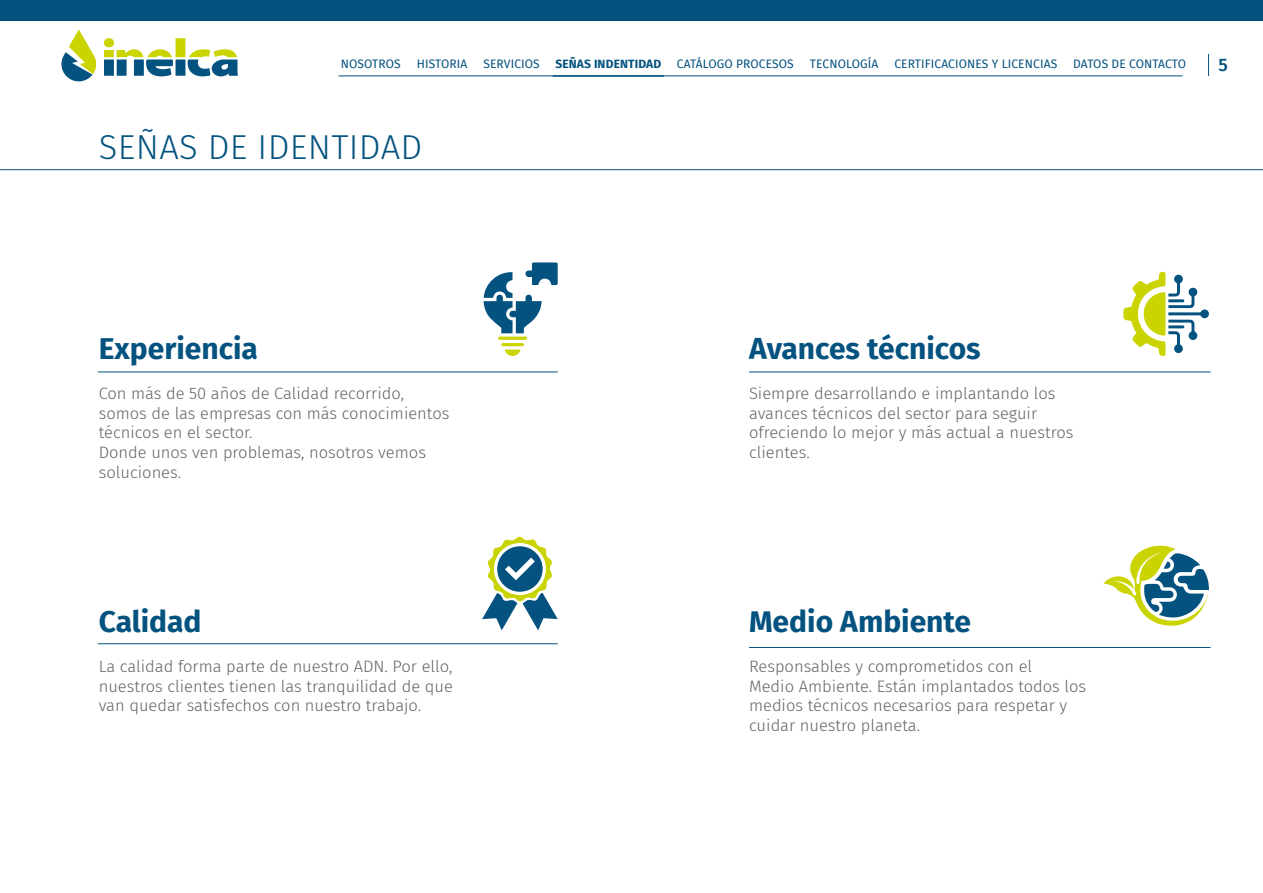
<style>
.page{position:relative;width:1263px;height:893px;background:#fff}
.page>*{position:absolute;margin:0;border:0;box-sizing:border-box;transform-origin:0 0}
.t1{font:300 34.5px "Fira Sans";letter-spacing:.01em;color:#04527f}
.t2{font:700 30px "Fira Sans";color:#04527f}
.t3{font:500 18px "Fira Sans";color:#04527f}
.t4{font:300 16.5px/19.8px "Fira Sans";color:#646363}
.t5{font:12px "Fira Sans";letter-spacing:.01em;color:#04527f}
.t6{font:700 12px "Fira Sans";letter-spacing:.01em;color:#04527f}
</style>
<div class="page">
<svg style="left:104px;top:38px;width:134px;height:38px"></svg>
<svg style="left:61px;top:29px;width:35px;height:52px"></svg>
<div style="left:0;top:0;width:1263px;height:21px;background:#04527f"></div>
<svg style="left:1208px;top:54px;width:1px;height:22px"></svg>
<hr style="left:338px;top:76px;width:844px;height:1px;background:#04527f">
<hr style="left:553px;top:75px;width:111px;height:2px;background:#04527f">
<hr style="left:0;top:169px;width:1263px;height:1px;background:#04527f">
<svg style="left:484px;top:262px;width:74px;height:94px"></svg>
<svg style="left:482px;top:536px;width:76px;height:94px"></svg>
<hr style="left:749px;top:647px;width:461px;height:1px;background:#04527f">
<hr style="left:749px;top:372px;width:461px;height:1px;background:#04527f">
<hr style="left:98px;top:372px;width:460px;height:1px;background:#04527f">
<hr style="left:98px;top:643px;width:460px;height:1px;background:#04527f">
<svg style="left:1123px;top:272px;width:86px;height:84px"></svg>
<svg style="left:1103px;top:545px;width:106px;height:81px"></svg>
<p class="t5" style="left:341px;top:55px;width:61px">NOSOTROS</p>
<p class="t5" style="left:417px;top:55px;width:52px">HISTORIA</p>
<p class="t5" style="left:483px;top:55px;width:58px">SERVICIOS</p>
<p class="t6" style="left:555px;top:54px;width:107px">SEÑAS INDENTIDAD</p>
<p class="t5" style="left:677px;top:55px;width:118px">CATÁLOGO PROCESOS</p>
<p class="t5" style="left:810px;top:55px;width:70px">TECNOLOGÍA</p>
<p class="t5" style="left:894px;top:55px;width:164px">CERTIFICACIONES Y LICENCIAS</p>
<p class="t5" style="left:1073px;top:55px;width:114px">DATOS DE CONTACTO</p>
<p class="t3" style="left:1218px;top:50px;width:11px">5</p>
<p class="t1" style="left:99px;top:122px;width:325px">SEÑAS DE IDENTIDAD</p>
<p class="t2" style="left:99px;top:323px;width:161px">Experiencia</p>
<p class="t4" style="left:99px;top:383px;width:352px">Con más de 50 años de Calidad recorrido, somos de las empresas con más conocimientos técnicos en el sector.<br>Donde unos ven problemas, nosotros vemos soluciones.</p>
<p class="t2" style="left:99px;top:596px;width:104px">Calidad</p>
<p class="t4" style="left:99px;top:656px;width:356px;text-align:justify">La calidad forma parte de nuestro ADN. Por ello, nuestros clientes tienen las tranquilidad de que van quedar satisfechos con nuestro trabajo.</p>
<p class="t2" style="left:749px;top:323px;width:233px">Avances técnicos</p>
<p class="t4" style="left:749px;top:383px;width:326px">Siempre desarrollando e implantando los avances técnicos del sector para seguir ofreciendo lo mejor y más actual a nuestros clientes.</p>
<p class="t2" style="left:749px;top:596px;width:224px">Medio Ambiente</p>
<p class="t4" style="left:749px;top:656px;width:285px">Responsables y comprometidos con el</p>
<p class="t4" style="left:749px;top:676px;width:339px">Medio Ambiente. Están implantados todos los medios técnicos necesarios para respetar y cuidar nuestro planeta.</p>
</div>
